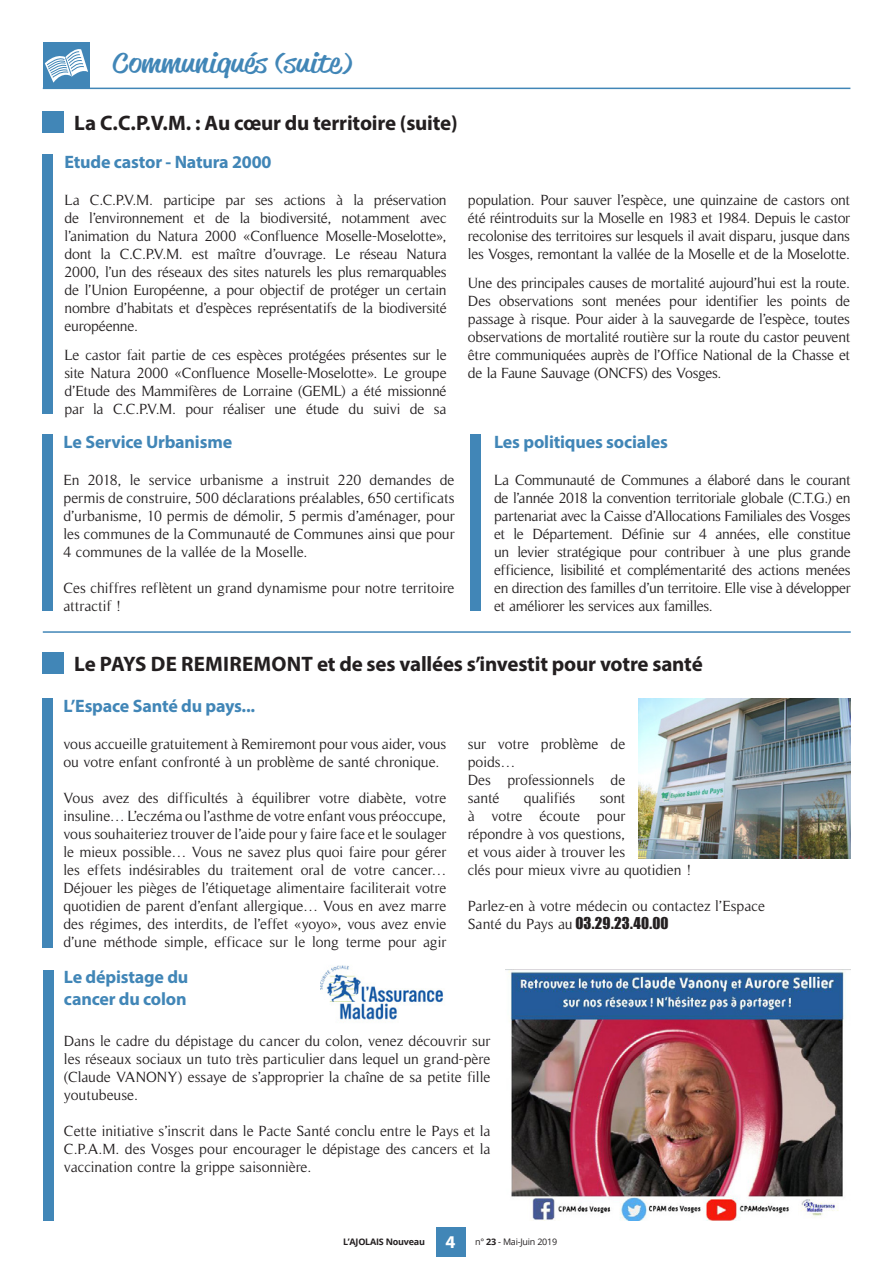
<style>
.page{position:relative;width:893px;height:1263px;background:#fff}
.page>*{position:absolute;margin:0;border:0;box-sizing:border-box;transform-origin:0 0}
.Titres_rubriques{font:27px "Reklame Script";color:#4186b7;scale:1.5 1}
.t1{font:700 21px "Myriad Pro";letter-spacing:-.01em;color:#231f20}
.t2{font:700 18px "Myriad Pro";letter-spacing:-.01em;color:#4186b7}
.Texte_article_sans_l{font:15px/18px "Timeless";letter-spacing:-.01em;color:#231f20;text-align:justify}
.Texte_article_sans_l-2{font:15px "Impact";letter-spacing:.015em;color:#231f20}
.t3{font:700 9px "Open Sans";letter-spacing:-.025em;color:#231f20}
.s1{font-family:"Timeless"}
.s2{font-family:"Myriad Pro";font-size:18px;color:#fff}
.s3{font-weight:400}
</style>
<div class="page">
<div style="left:436px;top:1227px;width:29px;height:29px;background:#4186b7"></div>
<hr style="left:43px;top:88px;width:807px;height:1px;background:#4186b7">
<div style="left:43px;top:42px;width:47px;height:47px;background:#4186b7"></div>
<svg style="left:45px;top:49px;width:43px;height:34px"></svg>
<div style="left:43px;top:112px;width:21px;height:21px;background:#4186b7"></div>
<div style="left:43px;top:652px;width:21px;height:21px;background:#4186b7"></div>
<div style="left:43px;top:435px;width:10px;height:176px;background:#4186b7"></div>
<div style="left:43px;top:699px;width:10px;height:249px;background:#4186b7"></div>
<div style="left:43px;top:970px;width:10px;height:251px;background:#4186b7"></div>
<div style="left:470px;top:435px;width:10px;height:176px;background:#4186b7"></div>
<hr style="left:43px;top:631px;width:808px;height:2px;background:#4186b7">
<img style="left:638px;top:699px;width:213px;height:159px">
<img style="left:320px;top:965px;width:124px;height:55px">
<img style="left:508px;top:970px;width:336px;height:251px">
<div style="left:42px;top:155px;width:11px;height:259px;background:#4186b7"></div>
<p class="Titres_rubriques" style="left:112px;top:44px;width:161px">Communiqués (suite)</p>
<p class="t1" style="left:74px;top:110px;width:385px">La C.C.P.V.M. : Au cœur du territoire (suite)</p>
<p class="t2" style="left:65px;top:150px;width:208px">Etude castor - Natura 2000</p>
<p class="Texte_article_sans_l" style="left:65px;top:191px;width:384px">La C.C.P.V.M. participe par ses actions à la préservation de l’environnement et de la biodiversité, notamment avec l’animation du Natura 2000 «Confluence Moselle-Moselotte», dont la C.C.P.V.M. est maître d’ouvrage. Le réseau Natura 2000, l’un des réseaux des sites naturels les plus remarquables de l’Union Européenne, a pour objectif de protéger un certain nombre d’habitats et d’espèces représentatifs de la biodiversité européenne.</p>
<p class="Texte_article_sans_l" style="left:65px;top:346px;width:384px">Le castor fait partie de ces espèces protégées présentes sur le site Natura 2000 «Confluence Moselle-Moselotte». Le groupe d’Etude des Mammifères de Lorraine (GEML) a été missionné par la C.C.P.V.M. pour réaliser une étude du suivi de sa</p>
<p class="Texte_article_sans_l" style="left:468px;top:191px;width:384px">population. Pour sauver l’espèce, une quinzaine de castors ont été réintroduits sur la Moselle en 1983 et 1984. Depuis le castor recolonise des territoires sur lesquels il avait disparu, jusque dans les Vosges, remontant la vallée de la Moselle et de la Moselotte.</p>
<p class="Texte_article_sans_l" style="left:468px;top:274px;width:384px">Une des principales causes de mortalité aujourd’hui est la route.<br>Des observations sont menées pour identifier les points de passage à risque. Pour aider à la sauvegarde de l’espèce, toutes observations de mortalité routière sur la route du castor peuvent être communiquées auprès de l’Office National de la Chasse et de la Faune Sauvage (ONCFS) des Vosges.</p>
<p class="t2" style="left:64px;top:430px;width:170px">Le Service Urbanisme</p>
<p class="t2" style="left:494px;top:430px;width:175px">Les politiques sociales</p>
<p class="Texte_article_sans_l" style="left:63px;top:471px;width:393px">En 2018, le service urbanisme a instruit 220 demandes de permis de construire, 500 déclarations préalables, 650 certificats d’urbanisme, 10 permis de démolir, 5 permis d’aménager, pour les communes de la Communauté de Communes ainsi que pour 4 communes de la vallée de la Moselle.</p>
<p class="Texte_article_sans_l" style="left:63px;top:579px;width:393px">Ces chiffres reflètent un grand dynamisme pour notre territoire attractif !</p>
<p class="Texte_article_sans_l" style="left:494px;top:471px;width:358px">La Communauté de Communes a élaboré dans le courant de l’année 2018 la convention territoriale globale (C.T.G.) en partenariat avec la Caisse d’Allocations Familiales des Vosges et le Département. Définie sur 4 années, elle constitue un levier stratégique pour contribuer à une plus grande efficience, lisibilité et complémentarité des actions menées en direction des familles d’un territoire. Elle vise à développer et améliorer les services aux familles.</p>
<p class="t1" style="left:74px;top:650px;width:630px">Le PAYS DE REMIREMONT et de ses vallées s’investit pour votre santé</p>
<p class="t2" style="left:63px;top:694px;width:193px">L’Espace Santé du pays...</p>
<p class="Texte_article_sans_l" style="left:63px;top:735px;width:385px">vous accueille gratuitement à Remiremont pour vous aider, vous ou votre enfant confronté à un problème de santé chronique.</p>
<p class="Texte_article_sans_l" style="left:63px;top:789px;width:385px">Vous avez des difficultés à équilibrer votre diabète, votre insuline… L’eczéma ou l’asthme de votre enfant vous préoccupe, vous souhaiteriez trouver de l’aide pour y faire face et le soulager le mieux possible… Vous ne savez plus quoi faire pour gérer les effets indésirables du traitement oral de votre cancer… Déjouer les pièges de l’étiquetage alimentaire faciliterait votre quotidien de parent d’enfant allergique… Vous en avez marre des régimes, des interdits, de l’effet «yoyo», vous avez envie d’une méthode simple, efficace sur le long terme pour agir</p>
<p class="t2" style="left:64px;top:965px;width:126px">Le dépistage du</p>
<p class="t2" style="left:64px;top:987px;width:124px">cancer du colon</p>
<p class="Texte_article_sans_l" style="left:468px;top:735px;width:159px">sur votre problème de poids…</p>
<p class="Texte_article_sans_l" style="left:468px;top:771px;width:159px">Des professionnels de santé</p>
<p class="Texte_article_sans_l" style="left:524px;top:789px;width:53px">qualifiés</p>
<p class="Texte_article_sans_l" style="left:468px;top:789px;width:225px;text-align:left;text-indent:132px">sont<br>à votre écoute pour<br>répondre à vos questions,<br>et vous aider à trouver les<br>clés pour mieux vivre au quotidien !</p>
<p class="Texte_article_sans_l" style="left:468px;top:897px;width:299px">Parlez-en à votre médecin ou contactez l’Espace</p>
<p class="Texte_article_sans_l-2" style="left:468px;top:911px;width:202px"><span class="s1">Santé du Pays au</span> 03.29.23.40.00</p>
<p class="Texte_article_sans_l" style="left:64px;top:1031px;width:428px">Dans le cadre du dépistage du cancer du colon, venez découvrir sur les réseaux sociaux un tuto très particulier dans lequel un grand-père (Claude VANONY) essaye de s’approprier la chaîne de sa petite fille youtubeuse.</p>
<p class="Texte_article_sans_l" style="left:64px;top:1121px;width:428px">Cette initiative s’inscrit dans le Pacte Santé conclu entre le Pays et la C.P.A.M. des Vosges pour encourager le dépistage des cancers et la vaccination contre la grippe saisonnière.</p>
<p class="t3" style="left:343px;top:1235px;width:216px">L’AJOLAIS Nouveau <span class="s2">4</span> <span class="s3">n°</span> 23 <span class="s3">- Mai-Juin 2019</span></p>
</div>
